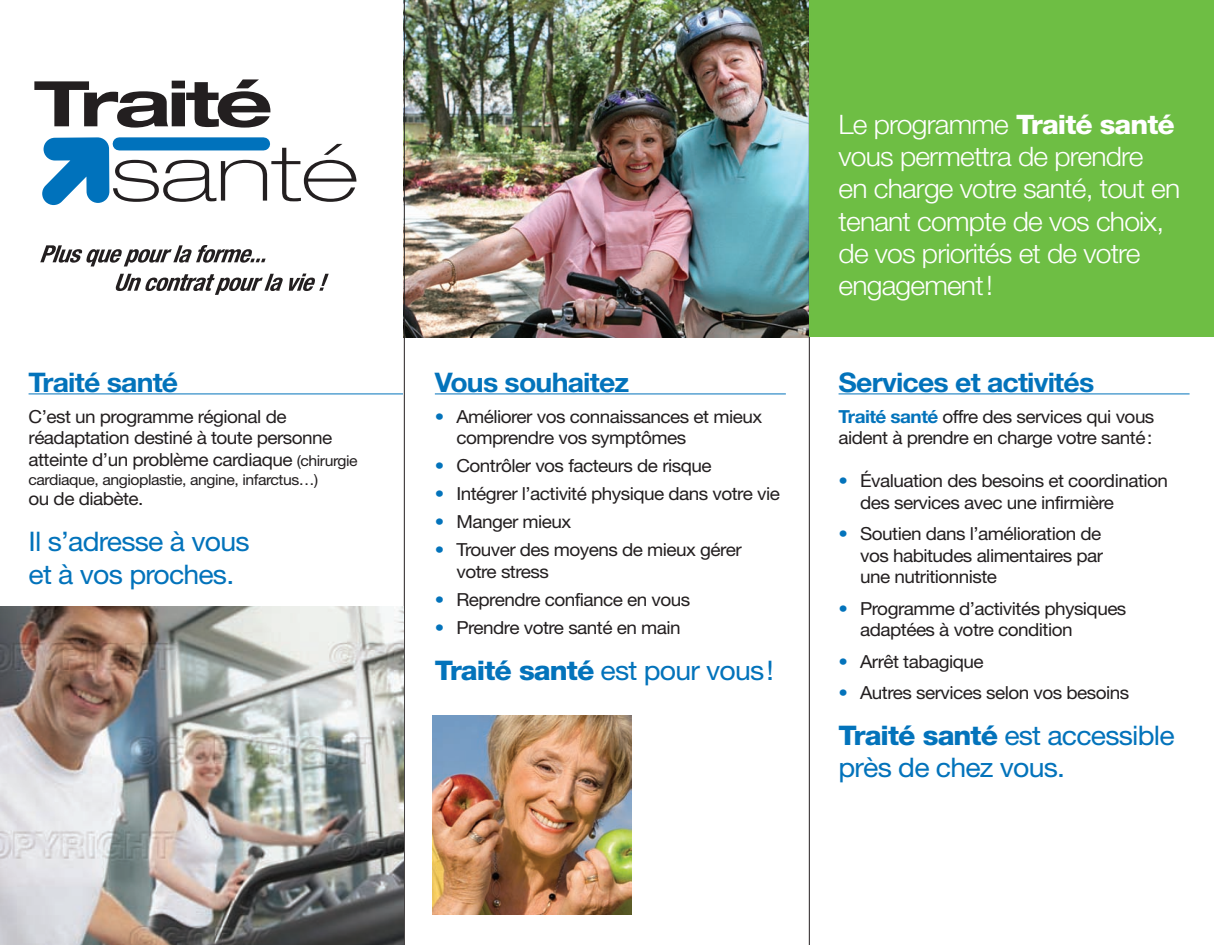
<style>
.page{position:relative;width:1215px;height:945px;background:#fff}
.page>*{position:absolute;margin:0;border:0;box-sizing:border-box;transform-origin:0 0}
.t1{font:27px/32.4px "Helvetica Neue";letter-spacing:-.03em;color:#0373bb;scale:1.05 1}
.t2{font:700 27px "Helvetica Neue";letter-spacing:-.03em;color:#0373bb;scale:1.05 1}
.t3{font:300 26.85px/32.2px "Helvetica Neue";letter-spacing:-.03em;color:#fff;scale:1.05 1}
.t4{font:18px/21.6px "Helvetica Neue";letter-spacing:-.03em;color:#231f20;scale:1.05 1}
.t5{font:15px "Helvetica Neue";letter-spacing:-.03em;color:#231f20;scale:1.05 1}
.s1{font-size:15px}
.s2{color:#0373bb}
.s3{font-weight:800}
.s4{font-weight:700;color:#0373bb}
</style>
<div class="page">
<img style="left:405px;top:0;width:404px;height:337px">
<svg style="left:34px;top:79px;width:236px;height:49px"></svg>
<svg style="left:42px;top:137px;width:314px;height:68px"></svg>
<div style="left:119px;top:137px;width:145px;height:13px;background:#0072bc"></div>
<svg style="left:40px;top:245px;width:226px;height:21px"></svg>
<svg style="left:115px;top:274px;width:168px;height:21px"></svg>
<svg style="left:289px;top:274px;width:40px;height:17px"></svg>
<hr style="left:435px;top:394px;width:351px;height:1px;background:#0373bb">
<hr style="left:404px;top:0;width:1px;height:945px;background:#231f20">
<hr style="left:809px;top:0;width:1px;height:945px;background:#231f20">
<img style="left:0;top:607px;width:404px;height:338px">
<div style="left:809px;top:0;width:405px;height:337px;background:#6ebe44"></div>
<img style="left:432px;top:716px;width:199px;height:199px">
<hr style="left:839px;top:394px;width:351px;height:1px;background:#0373bb">
<hr style="left:29px;top:394px;width:374px;height:1px;background:#0373bb">
<h1 class="t2" style="left:29px;top:373px;width:144px">Traité santé</h1>
<p class="t4" style="left:29px;top:407px;width:315px">C’est un programme régional de réadaptation destiné à toute personne atteinte d’un problème cardiaque <span class="s1">(chirurgie</span></p>
<p class="t5" style="left:29px;top:474px;width:278px">cardiaque, angioplastie, angine, infarctus…)</p>
<p class="t4" style="left:29px;top:490px;width:111px">ou de diabète.</p>
<h1 class="t1" style="left:29px;top:528px;width:212px">Il s’adresse à vous et à vos proches.</h1>
<h1 class="t2" style="left:435px;top:373px;width:187px">Vous souhaitez</h1>
<p class="t4" style="left:456px;top:407px;width:293px;text-indent:-22px"><span class="s2">•</span> Améliorer vos connaissances et mieux comprendre vos symptômes</p>
<p class="t4" style="left:435px;top:457px;width:265px"><span class="s2">•</span> Contrôler vos facteurs de risque</p>
<p class="t4" style="left:435px;top:485px;width:330px"><span class="s2">•</span> Intégrer l’activité physique dans votre vie</p>
<p class="t4" style="left:435px;top:513px;width:131px"><span class="s2">•</span> Manger mieux</p>
<p class="t4" style="left:456px;top:541px;width:273px;text-indent:-22px"><span class="s2">•</span> Trouver des moyens de mieux gérer votre stress</p>
<p class="t4" style="left:435px;top:591px;width:245px"><span class="s2">•</span> Reprendre confiance en vous</p>
<p class="t4" style="left:435px;top:619px;width:236px"><span class="s2">•</span> Prendre votre santé en main</p>
<h1 class="t1" style="left:435px;top:657px;width:325px"><span class="s3">Traité santé</span> est pour vous!</h1>
<h2 class="t3" style="left:839px;top:111px;width:327px">Le programme <span class="s3">Traité santé </span>vous permettra de prendre<br>en charge votre santé, tout en tenant compte de vos choix, de vos priorités et de votre engagement!</h2>
<h1 class="t2" style="left:839px;top:373px;width:245px">Services et activités</h1>
<p class="t4" style="left:839px;top:407px;width:302px"><span class="s4">Traité santé</span> offre des services qui vous aident à prendre en charge votre santé:</p>
<p class="t4" style="left:860px;top:472px;width:295px;text-indent:-22px"><span class="s2">•</span> Évaluation des besoins et coordination des services avec une infirmière</p>
<p class="t4" style="left:860px;top:525px;width:233px;text-align:justify;text-indent:-22px"><span class="s2">•</span> Soutien dans l’amélioration de vos habitudes alimentaires par une nutritionniste</p>
<p class="t4" style="left:860px;top:599px;width:255px;text-indent:-22px"><span class="s2">•</span> Programme d’activités physiques adaptées à votre condition</p>
<p class="t4" style="left:839px;top:652px;width:140px"><span class="s2">•</span> Arrêt tabagique</p>
<p class="t4" style="left:839px;top:684px;width:278px"><span class="s2">•</span> Autres services selon vos besoins</p>
<h1 class="t1" style="left:839px;top:722px;width:322px"><span class="s3">Traité santé</span> est accessible près de chez vous.</h1>
</div>
